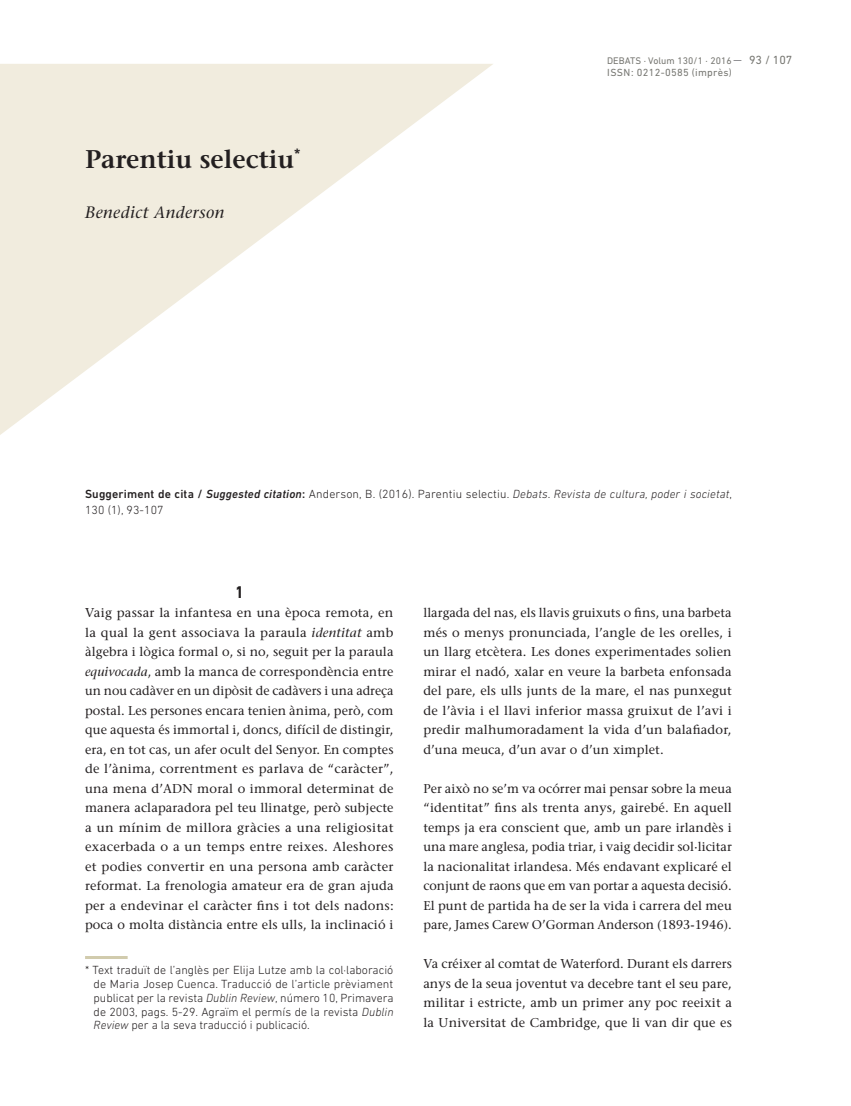
<style>
.page{position:relative;width:851px;height:1106px;background:#fff}
.page>*{position:absolute;margin:0;border:0;box-sizing:border-box;transform-origin:0 0}
.t1{font:600 25.5px "Stone Serif";color:#231f20}
.t2{font:italic 16.5px "Stone Serif";letter-spacing:.03em;color:#231f20}
.t3{font:900 condensed 16.5px "DIN Pro";color:#231f20}
.t4{font:12.75px/19.5px "Stone Serif";letter-spacing:.01em;color:#231f20;text-align:justify}
.t5{font:300 12px/13.8px "DIN Next LT Pro";color:#231f20;text-align:justify}
.t6{font:12px "DIN Next LT Pro";color:#777772}
.t7{font:10.5px "DIN Next LT Pro";letter-spacing:.03em;color:#777772}
.t8{font:9.75px "DIN Next LT Pro";letter-spacing:.01em;color:#777772}
.s1{font-size:9.75px;color:#6c6d70}
.s2{font-weight:500}
.s3{font-weight:500;font-style:italic}
.s4{font-style:italic}
</style>
<div class="page">
<svg style="left:0;top:64px;width:493px;height:371px"></svg>
<hr style="left:85px;top:956px;width:43px;height:3px;background:#d1cbad">
<h1 class="t1" style="left:85px;top:144px;width:217px">Parentiu selectiu<sup>*</sup></h1>
<p class="t2" style="left:85px;top:202px;width:141px">Benedict Anderson</p>
<p class="t6" style="left:733px;top:53px;width:60px"><span class="s1">—</span> 93 / 107</p>
<p class="t8" style="left:607px;top:55px;width:126px">DEBATS · Volum 130/1 · 2016</p>
<p class="t7" style="left:607px;top:67px;width:126px">ISSN: 0212-0585 (imprès)</p>
<p class="t5" style="left:85px;top:486px;width:648px;line-height:15.8px"><span class="s2">Suggeriment de cita /</span> <span class="s3">Suggested citation</span><span class="s2">:</span> Anderson, B. (2016). Parentiu selectiu. <span class="s4">Debats</span>. <span class="s4">Revista de cultura, poder i societat</span>,<br>130 (1), 93-107</p>
<p class="t3" style="left:236px;top:579px;width:8px">1</p>
<p class="t4" style="left:85px;top:603px;width:310px">Vaig passar la infantesa en una època remota, en la qual la gent associava la paraula <span class="s4">identitat</span> amb àlgebra i lògica formal o, si no, seguit per la paraula <span class="s4">equivocada</span>, amb la manca de correspondència entre un nou cadàver en un dipòsit de cadàvers i una adreça postal. Les persones encara tenien ànima, però, com que aquesta és immortal i, doncs, difícil de distingir, era, en tot cas, un afer ocult del Senyor. En comptes de l’ànima, correntment es parlava de “caràcter”, una mena d’ADN moral o immoral determinat de manera aclaparadora pel teu llinatge, però subjecte a un mínim de millora gràcies a una religiositat exacerbada o a un temps entre reixes. Aleshores et podies convertir en una persona amb caràcter reformat. La frenologia amateur era de gran ajuda per a endevinar el caràcter fins i tot dels nadons: poca o molta distància entre els ulls, la inclinació i</p>
<p class="t5" style="left:94px;top:963px;width:301px;text-indent:-9px">* Text traduït de l’anglès per Elija Lutze amb la col·laboració de Maria Josep Cuenca. Traducció de l’article prèviament publicat per la revista <span class="s4">Dublin Review</span>, número 10, Primavera de 2003, pags. 5-29. Agraïm el permís de la revista <span class="s4">Dublin Review</span> per a la seva traducció i publicació.</p>
<p class="t4" style="left:423px;top:603px;width:310px">llargada del nas, els llavis gruixuts o fins, una barbeta més o menys pronunciada, l’angle de les orelles, i un llarg etcètera. Les dones experimentades solien mirar el nadó, xalar en veure la barbeta enfonsada del pare, els ulls junts de la mare, el nas punxegut de l’àvia i el llavi inferior massa gruixut de l’avi i predir malhumoradament la vida d’un balafiador, d’una meuca, d’un avar o d’un ximplet.</p>
<p class="t4" style="left:423px;top:778px;width:310px">Per això no se’m va ocórrer mai pensar sobre la meua “identitat” fins als trenta anys, gairebé. En aquell temps ja era conscient que, amb un pare irlandès i una mare anglesa, podia triar, i vaig decidir sol·licitar la nacionalitat irlandesa. Més endavant explicaré el conjunt de raons que em van portar a aquesta decisió.<br>El punt de partida ha de ser la vida i carrera del meu pare, James Carew O’Gorman Anderson (1893-1946).</p>
<p class="t4" style="left:423px;top:954px;width:310px">Va créixer al comtat de Waterford. Durant els darrers anys de la seua joventut va decebre tant el seu pare, militar i estricte, amb un primer any poc reeixit a la Universitat de Cambridge, que li van dir que es</p>
</div>
